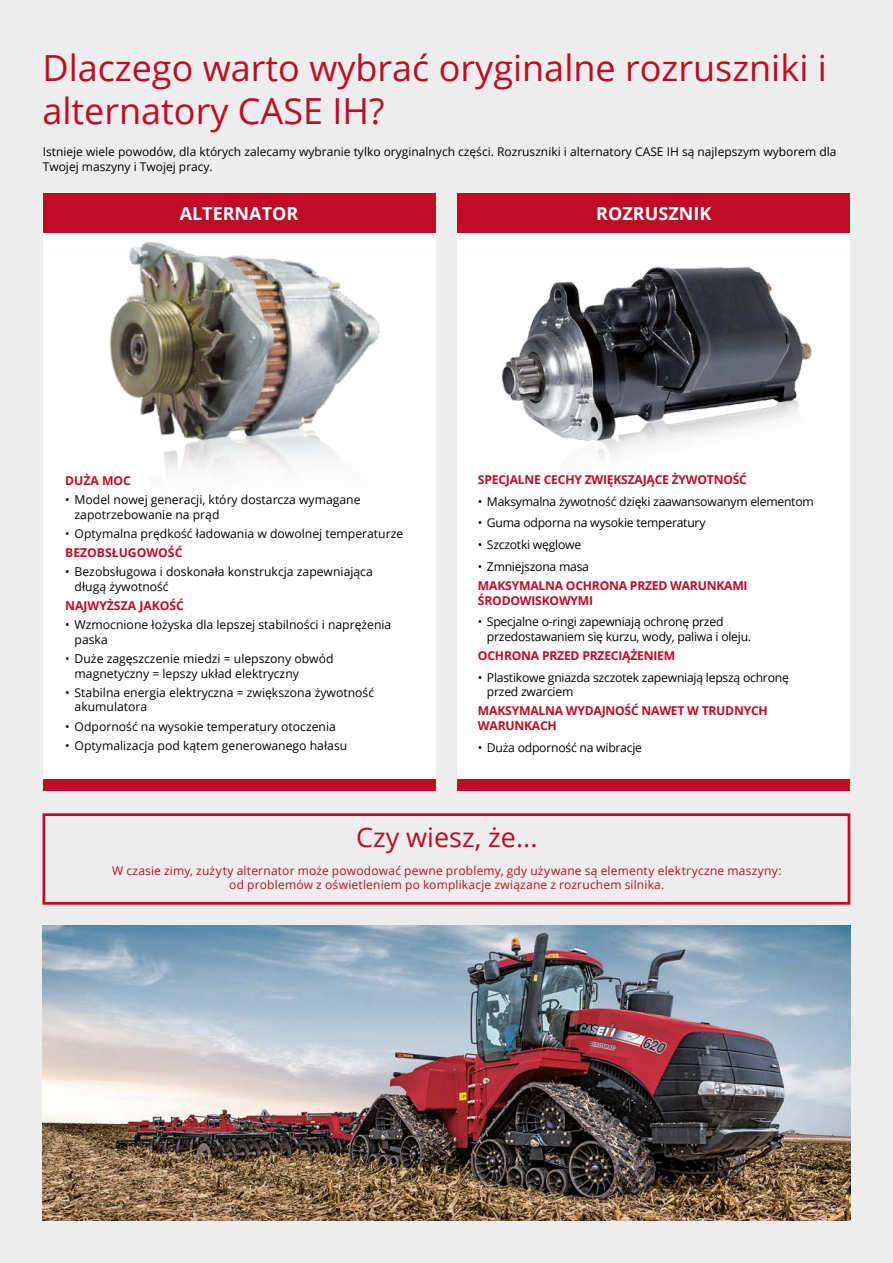
<style>
.page{position:relative;width:893px;height:1263px;background:#ededed}
.page>*{position:absolute;margin:0;border:0;box-sizing:border-box;transform-origin:0 0}
.t1{font:36px/43.2px "Open Sans";color:#c10a25}
.t2{font:27px "Open Sans";color:#c10a25}
.t3{font:700 18px "Open Sans";color:#fff}
.t4{font:12.15px/14.5px "Open Sans";color:#000}
.t5{font:12.15px/14.5px "Open Sans";letter-spacing:-.02em;color:#000}
.t6{font:700 12.15px/14.5px "Open Sans";letter-spacing:-.02em;color:#c10a25}
.t7{font:700 12.15px "Open Sans";color:#c10a25}
.t8{font:12px/14.4px "Open Sans";letter-spacing:.015em;color:#c10a25;text-align:center}
.t9{font:12px/14.4px "Open Sans";color:#000}
</style>
<div class="page">
<div style="left:43px;top:233px;width:392px;height:558px;background:#fff"></div>
<div style="left:43px;top:779px;width:393px;height:12px;background:#c10a25"></div>
<div style="left:43px;top:193px;width:392px;height:40px;background:#c10a25"></div>
<img style="left:109px;top:241px;width:271px;height:233px">
<div style="left:457px;top:233px;width:393px;height:558px;background:#fff"></div>
<div style="left:457px;top:779px;width:393px;height:12px;background:#c10a25"></div>
<div style="left:457px;top:193px;width:393px;height:40px;background:#c10a25"></div>
<img style="left:501px;top:266px;width:311px;height:193px">
<div style="left:43px;top:813px;width:807px;height:92px;border:3px solid #c10a25"></div>
<img style="left:43px;top:926px;width:807px;height:294px">
<h1 class="t1" style="left:42px;top:45px;width:786px">Dlaczego warto wybrać oryginalne rozruszniki i alternatory CASE IH?</h1>
<p class="t9" style="left:43px;top:145px;width:795px">Istnieje wiele powodów, dla których zalecamy wybranie tylko oryginalnych części. Rozruszniki i alternatory CASE IH są najlepszym wyborem dla<br>Twojej maszyny i Twojej pracy.</p>
<h3 class="t3" style="left:180px;top:201px;width:120px">ALTERNATOR</h3>
<h3 class="t3" style="left:596px;top:201px;width:117px">ROZRUSZNIK</h3>
<p class="t6" style="left:65px;top:473px;width:67px">DUŻA MOC</p>
<p class="t4" style="left:75px;top:492px;width:287px;text-indent:-9px">• Model nowej generacji, który dostarcza wymagane zapotrzebowanie na prąd</p>
<p class="t4" style="left:65px;top:526px;width:340px">• Optymalna prędkość ładowania w dowolnej temperaturze</p>
<p class="t7" style="left:65px;top:544px;width:119px">BEZOBSŁUGOWOŚĆ</p>
<p class="t4" style="left:75px;top:564px;width:300px;text-indent:-9px">• Bezobsługowa i doskonała konstrukcja zapewniająca długą żywotność</p>
<p class="t7" style="left:65px;top:597px;width:120px">NAJWYŻSZA JAKOŚĆ</p>
<p class="t4" style="left:75px;top:617px;width:318px;text-indent:-9px">• Wzmocnione łożyska dla lepszej stabilności i naprężenia paska</p>
<p class="t4" style="left:75px;top:651px;width:260px;text-indent:-9px">• Duże zagęszczenie miedzi = ulepszony obwód magnetyczny = lepszy układ elektryczny</p>
<p class="t4" style="left:75px;top:685px;width:301px;text-indent:-9px">• Stabilna energia elektryczna = zwiększona żywotność akumulatora</p>
<p class="t4" style="left:65px;top:718px;width:272px">• Odporność na wysokie temperatury otoczenia</p>
<p class="t4" style="left:65px;top:738px;width:284px">• Optymalizacja pod kątem generowanego hałasu</p>
<p class="t6" style="left:478px;top:472px;width:271px">SPECJALNE CECHY ZWIĘKSZAJĄCE ŻYWOTNOŚĆ</p>
<p class="t5" style="left:478px;top:494px;width:337px">• Maksymalna żywotność dzięki zaawansowanym elementom</p>
<p class="t5" style="left:478px;top:515px;width:229px">• Guma odporna na wysokie temperatury</p>
<p class="t5" style="left:478px;top:537px;width:105px">• Szczotki węglowe</p>
<p class="t5" style="left:478px;top:559px;width:113px">• Zmniejszona masa</p>
<p class="t6" style="left:478px;top:578px;width:271px">MAKSYMALNA OCHRONA PRZED WARUNKAMI<br>ŚRODOWISKOWYMI</p>
<p class="t5" style="left:487px;top:614px;width:266px;text-indent:-9px">• Specjalne o-ringi zapewniają ochronę przed przedostawaniem się kurzu, wody, paliwa i oleju.</p>
<p class="t6" style="left:478px;top:648px;width:199px">OCHRONA PRZED PRZECIĄŻENIEM</p>
<p class="t5" style="left:487px;top:670px;width:303px;text-indent:-9px">• Plastikowe gniazda szczotek zapewniają lepszą ochronę przed zwarciem</p>
<p class="t6" style="left:478px;top:703px;width:291px">MAKSYMALNA WYDAJNOŚĆ NAWET W TRUDNYCH<br>WARUNKACH</p>
<p class="t5" style="left:478px;top:740px;width:166px">• Duża odporność na wibracje</p>
<h2 class="t2" style="left:356px;top:818px;width:183px">Czy wiesz, że...</h2>
<p class="t8" style="left:112px;top:863px;width:671px">W czasie zimy, zużyty alternator może powodować pewne problemy, gdy używane są elementy elektryczne maszyny: od problemów z oświetleniem po komplikacje związane z rozruchem silnika.</p>
</div>
